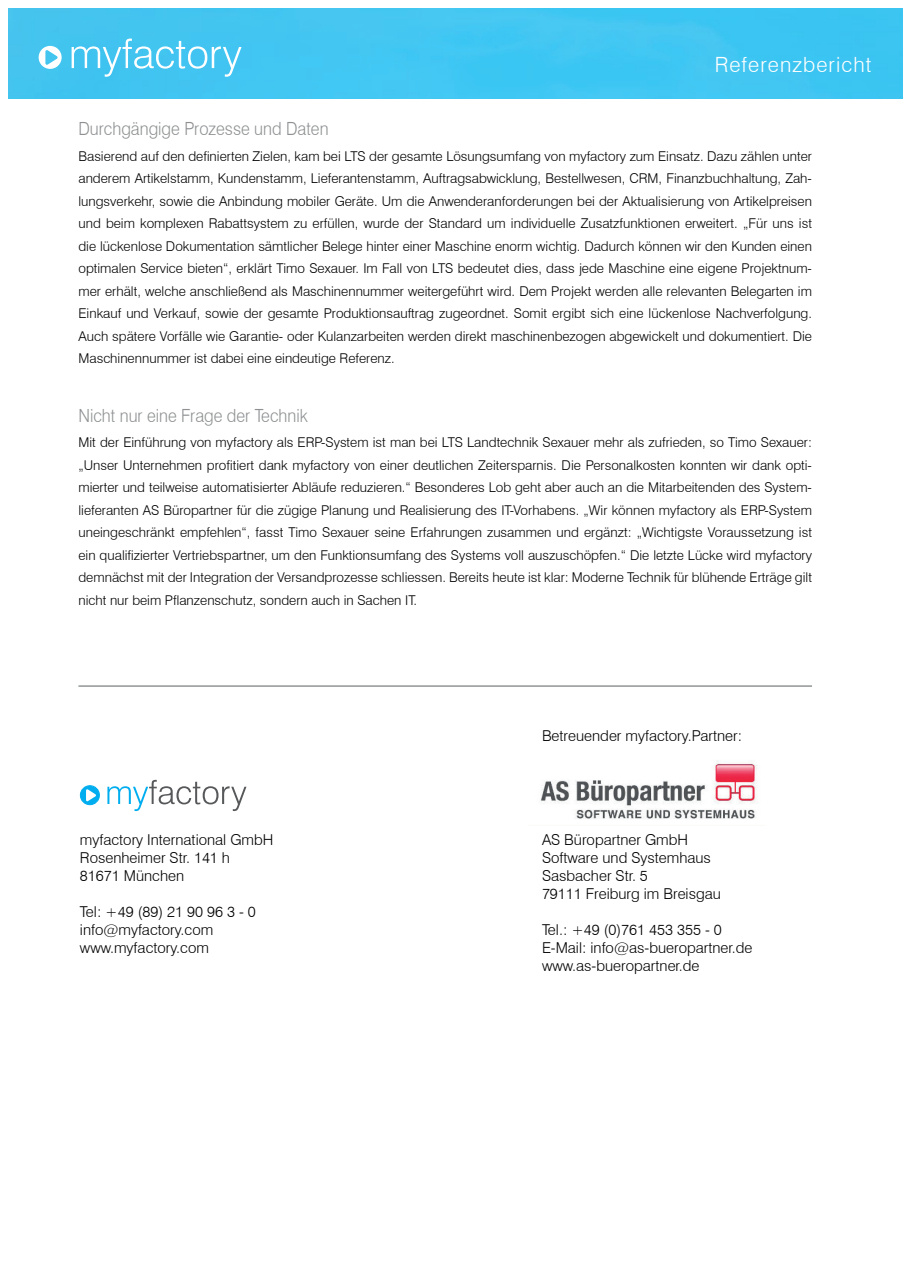
<style>
.page{position:relative;width:910px;height:1280px;background:#fff}
.page>*{position:absolute;margin:0;border:0;box-sizing:border-box;transform-origin:0 0}
.t1{font:300 21px "Swiss 721 BT";letter-spacing:.05em;color:#fff}
.t2{font:300 18.15px "Swiss 721 BT";color:#8e9091;scale:.91 1}
.t3{font:300 15px/18px "Swiss 721 BT";color:#000001}
.t4{font:300 13.5px/22.5px "Swiss 721 BT";color:#000001;text-align:justify}
</style>
<div class="page">
<div style="left:9px;top:9px;width:893px;height:89px;background:#42c6f2"></div>
<svg style="left:39px;top:46px;width:23px;height:23px"></svg>
<svg style="left:72px;top:39px;width:170px;height:37px;background:#62cef2"></svg>
<svg style="left:80px;top:785px;width:20px;height:20px"></svg>
<svg style="left:107px;top:780px;width:139px;height:31px"></svg>
<img style="left:540px;top:761px;width:217px;height:58px">
<hr style="left:78px;top:685px;width:734px;height:2px;background:#929595">
<h1 class="t1" style="left:715px;top:52px;width:158px">Referenzbericht</h1>
<h2 class="t2" style="left:78px;top:118px;width:276px">Durchgängige Prozesse und Daten</h2>
<p class="t4" style="left:78px;top:145px;width:735px">Basierend auf den definierten Zielen, kam bei LTS der gesamte Lösungsumfang von myfactory zum Einsatz. Dazu zählen unter anderem Artikelstamm, Kundenstamm, Lieferantenstamm, Auftragsabwicklung, Bestellwesen, CRM, Finanzbuchhaltung, Zah&shy;lungsverkehr, sowie die Anbindung mobiler Geräte. Um die Anwenderanforderungen bei der Aktualisierung von Artikelpreisen und beim komplexen Rabattsystem zu erfüllen, wurde der Standard um individuelle Zusatzfunktionen erweitert. „Für uns ist die lückenlose Dokumentation sämtlicher Belege hinter einer Maschine enorm wichtig. Dadurch können wir den Kunden einen optimalen Service bieten“, erklärt Timo Sexauer. Im Fall von LTS bedeutet dies, dass jede Maschine eine eigene Projektnum&shy;mer erhält, welche anschließend als Maschinennummer weitergeführt wird. Dem Projekt werden alle relevanten Belegarten im Einkauf und Verkauf, sowie der gesamte Produktionsauftrag zugeordnet. Somit ergibt sich eine lückenlose Nachverfolgung.<br>Auch spätere Vorfälle wie Garantie- oder Kulanzarbeiten werden direkt maschinenbezogen abgewickelt und dokumentiert. Die Maschinennummer ist dabei eine eindeutige Referenz.</p>
<h2 class="t2" style="left:78px;top:404px;width:253px">Nicht nur eine Frage der Technik</h2>
<p class="t4" style="left:78px;top:431px;width:735px">Mit der Einführung von myfactory als ERP-System ist man bei LTS Landtechnik Sexauer mehr als zufrieden, so Timo Sexauer: „Unser Unternehmen profitiert dank myfactory von einer deutlichen Zeitersparnis. Die Personalkosten konnten wir dank opti&shy;mierter und teilweise automatisierter Abläufe reduzieren.“ Besonderes Lob geht aber auch an die Mitarbeitenden des System&shy;lieferanten AS Büropartner für die zügige Planung und Realisierung des IT-Vorhabens. „Wir können myfactory als ERP-System uneingeschränkt empfehlen“, fasst Timo Sexauer seine Erfahrungen zusammen und ergänzt: „Wichtigste Voraussetzung ist ein qualifizierter Vertriebspartner, um den Funktionsumfang des Systems voll auszuschöpfen.“ Die letzte Lücke wird myfactory demnächst mit der Integration der Versandprozesse schliessen. Bereits heute ist klar: Moderne Technik für blühende Erträge gilt nicht nur beim Pflanzenschutz, sondern auch in Sachen IT.</p>
<p class="t3" style="left:80px;top:830px;width:195px">myfactory International GmbH<br>Rosenheimer Str. 141 h<br>81671 München</p>
<p class="t3" style="left:80px;top:902px;width:177px">Tel: +49 (89) 21 90 96 3 - 0 info@myfactory.com www.myfactory.com</p>
<p class="t3" style="left:542px;top:726px;width:202px">Betreuender myfactory.Partner:</p>
<p class="t3" style="left:542px;top:831px;width:180px">AS Büropartner GmbH<br>Software und Systemhaus<br>Sasbacher Str. 5<br>79111 Freiburg im Breisgau</p>
<p class="t3" style="left:542px;top:921px;width:212px">Tel.: +49 (0)761 453 355 - 0<br>E-Mail: info@as-bueropartner.de www.as-bueropartner.de</p>
</div>
